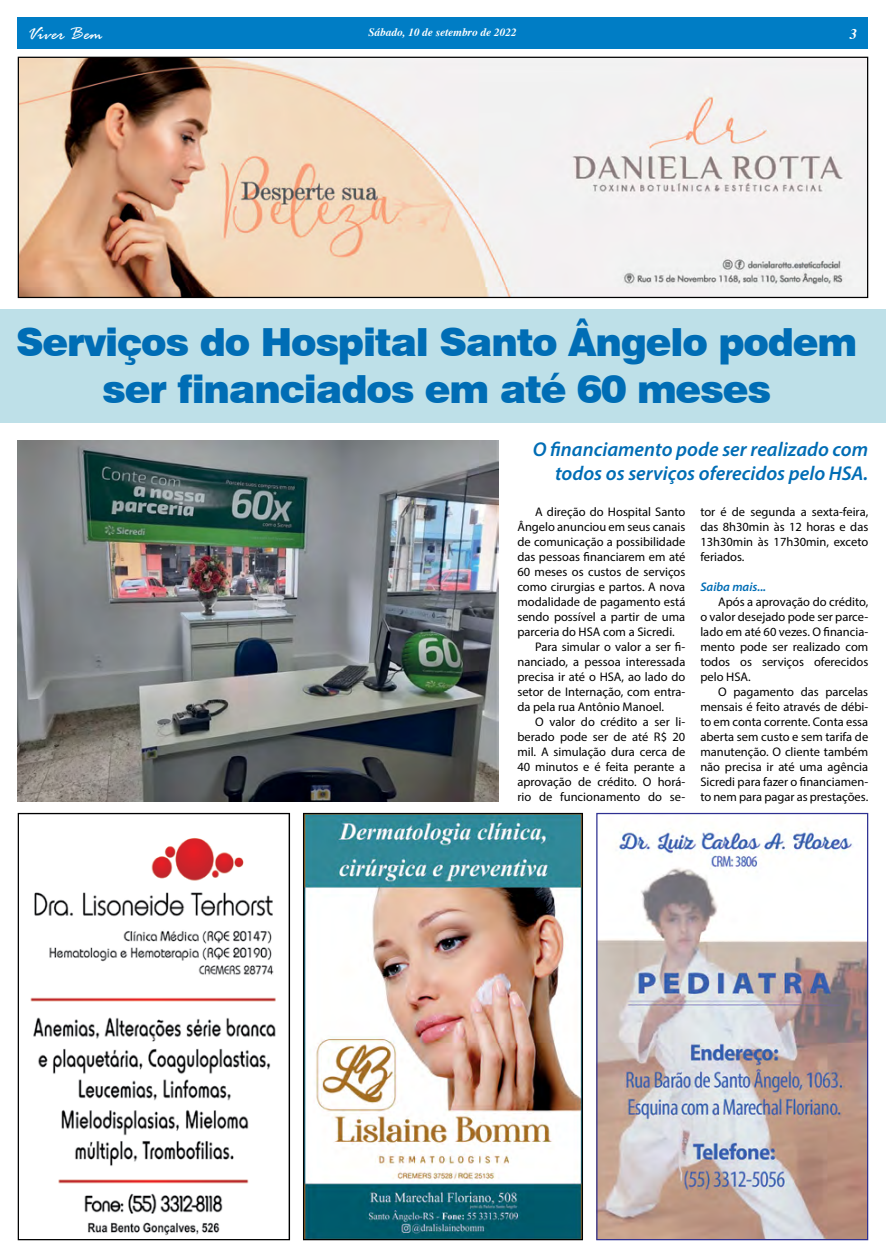
<style>
.page{position:relative;width:886px;height:1258px;background:#fff}
.page>*{position:absolute;margin:0;border:0;box-sizing:border-box;transform-origin:0 0}
.t1{font:900 38.75px/46.5px "Swiss 721 BT";letter-spacing:-.03em;color:#006db5;text-align:center}
.t2{font:italic 600 20px/24px "Myriad Pro";color:#006db5;text-align:right}
.t3{font:italic 20px "Rage";color:#fff}
.t4{font:italic 700 15px "Times";color:#fff}
.t5{font:12.5px/15px "Myriad Pro";color:#000;text-align:justify}
.t6{font:italic 600 12.5px "Myriad Pro";color:#006db5}
.t7{font:italic 700 11.25px "Times";color:#fff}
</style>
<div class="page">
<div style="left:18px;top:18px;width:850px;height:31px;background:#007dc5"></div>
<img style="left:30px;top:838px;width:246px;height:398px">
<div style="left:18px;top:813px;width:272px;height:427px;border:1px solid #000"></div>
<img style="left:305px;top:815px;width:276px;height:423px">
<div style="left:303px;top:813px;width:280px;height:427px;border:1px solid #000"></div>
<img style="left:598px;top:829px;width:268px;height:409px">
<div style="left:596px;top:813px;width:272px;height:427px;border:1px solid #2e3092"></div>
<img style="left:20px;top:59px;width:846px;height:237px">
<div style="left:18px;top:57px;width:850px;height:241px;border:1px solid #000"></div>
<div style="left:0;top:309px;width:886px;height:114px;background:#bee0e8"></div>
<img style="left:18px;top:441px;width:480px;height:360px">
<h2 class="t3" style="left:27px;top:23px;width:77px">Viver Bem</h2>
<p class="t7" style="left:369px;top:26px;width:150px">Sábado, 10 de setembro de 2022</p>
<p class="t4" style="left:850px;top:26px;width:9px">3</p>
<h1 class="t1" style="left:16px;top:319px;width:842px">Serviços do Hospital Santo Ângelo podem ser financiados em até 60 meses</h1>
<h2 class="t2" style="left:533px;top:437px;width:337px">O financiamento pode ser realizado com todos os serviços oferecidos pelo HSA.</h2>
<p class="t5" style="left:535px;top:504px;width:152px">A direção do Hospital Santo</p>
<p class="t5" style="left:517px;top:519px;width:169px">Ângelo anunciou em seus canais</p>
<p class="t5" style="left:517px;top:534px;width:169px">de comunicação a possibilidade</p>
<p class="t5" style="left:517px;top:549px;width:169px">das pessoas financiarem em até</p>
<p class="t5" style="left:517px;top:564px;width:169px">60 meses os custos de serviços</p>
<p class="t5" style="left:517px;top:579px;width:169px">como cirurgias e partos. A nova</p>
<p class="t5" style="left:517px;top:594px;width:169px">modalidade de pagamento está</p>
<p class="t5" style="left:517px;top:609px;width:169px">sendo possível a partir de uma</p>
<p class="t5" style="left:517px;top:624px;width:159px">parceria do HSA com a Sicredi.</p>
<p class="t5" style="left:535px;top:639px;width:152px">Para simular o valor a ser fi-</p>
<p class="t5" style="left:517px;top:654px;width:169px">nanciado, a pessoa interessada</p>
<p class="t5" style="left:517px;top:669px;width:169px">precisa ir até o HSA, ao lado do</p>
<p class="t5" style="left:517px;top:684px;width:169px">setor de Internação, com entra-</p>
<p class="t5" style="left:517px;top:699px;width:148px">da pela rua Antônio Manoel.</p>
<p class="t5" style="left:535px;top:714px;width:152px">O valor do crédito a ser li-</p>
<p class="t5" style="left:517px;top:729px;width:169px">berado pode ser de até R$ 20</p>
<p class="t5" style="left:517px;top:744px;width:169px">mil. A simulação dura cerca de</p>
<p class="t5" style="left:517px;top:759px;width:169px">40 minutos e é feita perante a</p>
<p class="t5" style="left:517px;top:774px;width:169px">aprovação de crédito. O horá-</p>
<p class="t5" style="left:517px;top:789px;width:169px">rio de funcionamento do se-</p>
<p class="t5" style="left:700px;top:504px;width:169px">tor é de segunda a sexta-feira, das 8h30min às 12 horas e das 13h30min às 17h30min, exceto feriados.</p>
<p class="t6" style="left:700px;top:578px;width:67px">Saiba mais...</p>
<p class="t5" style="left:700px;top:594px;width:169px;text-indent:18px">Após a aprovação do crédito, o valor desejado pode ser parce&shy;lado em até 60 vezes. O financia&shy;mento pode ser realizado com todos os serviços oferecidos pelo HSA.</p>
<p class="t5" style="left:700px;top:684px;width:169px;text-indent:18px">O pagamento das parcelas mensais é feito através de débi&shy;to em conta corrente. Conta essa aberta sem custo e sem tarifa de manutenção. O cliente também não precisa ir até uma agência Sicredi para fazer o financiamen&shy;to nem para pagar as prestações.</p>
</div>
